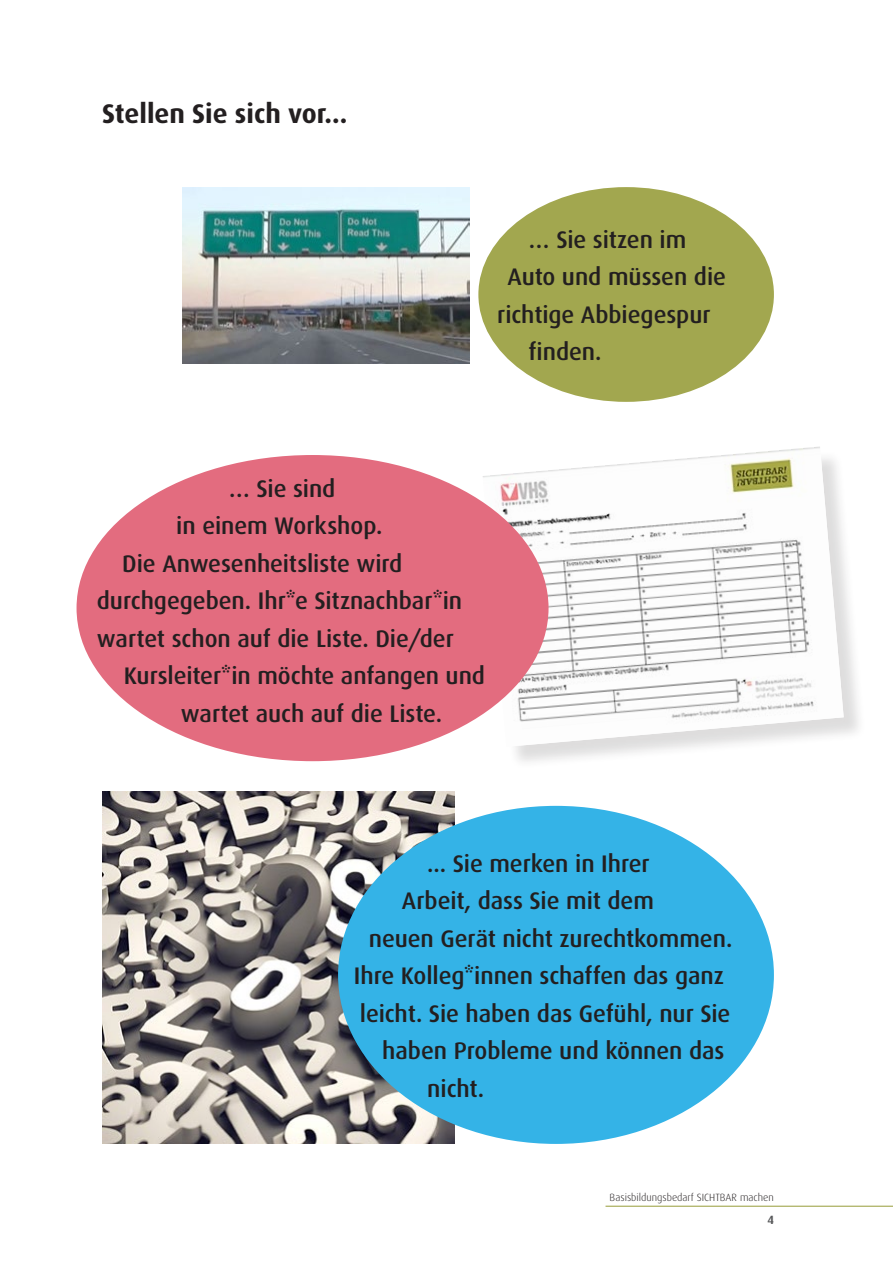
<style>
.page{position:relative;width:893px;height:1263px;background:#fff}
.page>*{position:absolute;margin:0;border:0;box-sizing:border-box;transform-origin:0 0}
.T_Überschrift{font:700 27px "Dax";color:#231f20}
.T_Autorin{font:500 24px "Dax";letter-spacing:-.005em;color:#231f20}
.t1{font:700 12px "Dax Pro";color:#57585a}
.t2{font:300 10.5px "Dax Pro";color:#231f20}
</style>
<div class="page">
<img style="left:102px;top:792px;width:352px;height:352px">
<img style="left:182px;top:187px;width:288px;height:176px">
<div style="left:478px;top:187px;width:296px;height:215px;background:#a2a74f;border-radius:50%"></div>
<div style="left:338px;top:806px;width:436px;height:338px;background:#34b3e7;border-radius:50%"></div>
<div style="left:486px;top:449px;width:380px;height:320px;background:#231f20;opacity:.15"></div>
<img style="left:483px;top:446px;width:361px;height:301px">
<div style="left:77px;top:455px;width:472px;height:306px;background:#e36c7f;border-radius:50%"></div>
<hr style="left:605px;top:1206px;width:288px;height:1px;background:#a2a74f">
<p class="T_Überschrift" style="left:102px;top:99px;width:247px">Stellen Sie sich vor...</p>
<p class="T_Autorin" style="left:529px;top:226px;width:159px">… Sie sitzen im</p>
<p class="T_Autorin" style="left:508px;top:263px;width:220px">Auto und müssen die</p>
<p class="T_Autorin" style="left:497px;top:301px;width:215px">richtige Abbiegespur</p>
<p class="T_Autorin" style="left:529px;top:338px;width:74px">finden.</p>
<p class="T_Autorin" style="left:229px;top:475px;width:108px">… Sie sind</p>
<p class="T_Autorin" style="left:176px;top:512px;width:208px">in einem Workshop.</p>
<p class="T_Autorin" style="left:122px;top:550px;width:281px">Die Anwesenheitsliste wird</p>
<p class="T_Autorin" style="left:97px;top:587px;width:367px">durchgegeben. Ihr*e Sitznachbar*in</p>
<p class="T_Autorin" style="left:97px;top:625px;width:359px">wartet schon auf die Liste. Die/der</p>
<p class="T_Autorin" style="left:124px;top:662px;width:363px">Kursleiter*in möchte anfangen und</p>
<p class="T_Autorin" style="left:181px;top:700px;width:263px">wartet auch auf die Liste.</p>
<p class="T_Autorin" style="left:427px;top:850px;width:224px">... Sie merken in Ihrer</p>
<p class="T_Autorin" style="left:402px;top:887px;width:254px">Arbeit, dass Sie mit dem</p>
<p class="T_Autorin" style="left:369px;top:925px;width:365px">neuen Gerät nicht zurechtkommen.</p>
<p class="T_Autorin" style="left:354px;top:962px;width:372px">Ihre Kolleg*innen schaffen das ganz</p>
<p class="T_Autorin" style="left:360px;top:1000px;width:372px">leicht. Sie haben das Gefühl, nur Sie</p>
<p class="T_Autorin" style="left:382px;top:1037px;width:344px">haben Probleme und können das</p>
<p class="T_Autorin" style="left:427px;top:1075px;width:58px">nicht.</p>
<p class="t2" style="left:610px;top:1191px;width:166px">Basisbildungsbedarf SICHTBAR machen</p>
<p class="t1" style="left:767px;top:1212px;width:8px">4</p>
</div>
